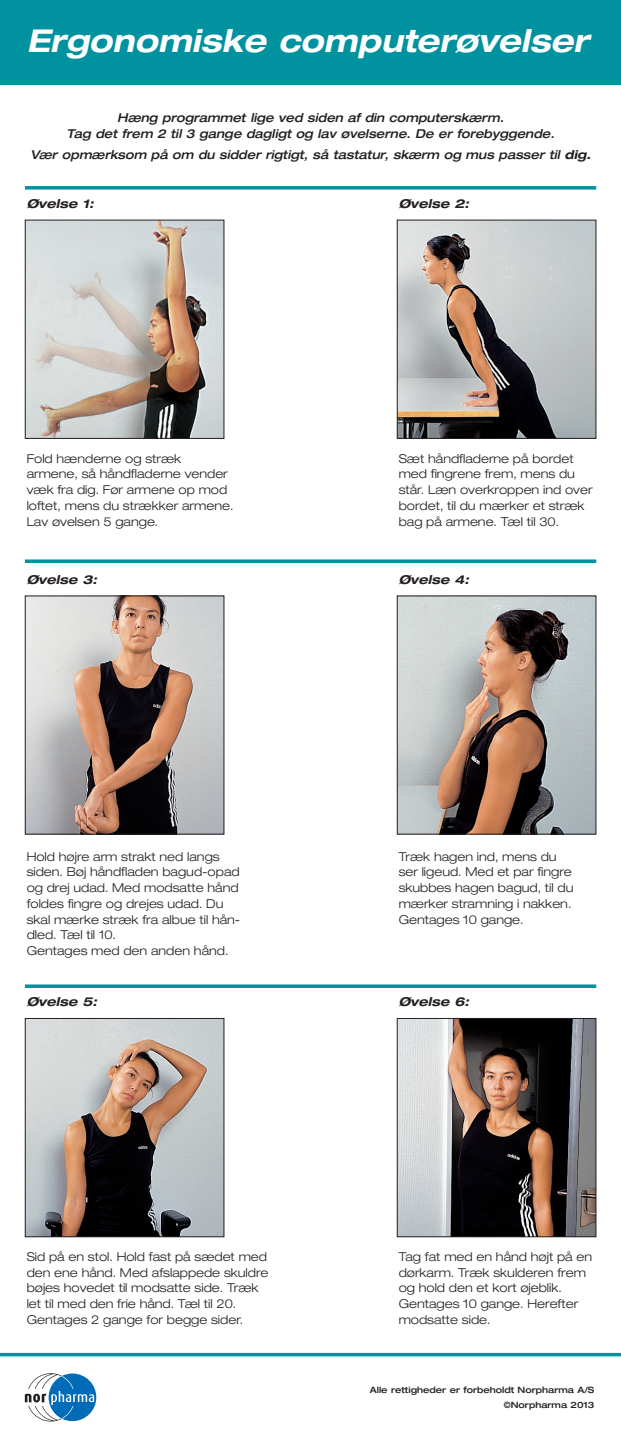
<style>
.page{position:relative;width:621px;height:1439px;background:#fff}
.page>*{position:absolute;margin:0;border:0;box-sizing:border-box;transform-origin:0 0}
.Todo_øvelse_overskri{font:italic 700 expanded 31.5px "Helvetica Neue LT Std";color:#fff;scale:.95 1}
.Todo_sort_brød_7_9{font:300 expanded 12.25px/15.8px "Helvetica Neue LT Std";color:#231f20}
.Todo_fed_7_9{font:italic 500 expanded 12.25px "Helvetica Neue LT Std";color:#231f20;scale:.96 1}
.Todo_fed_7_9-2{font:italic 700 expanded 12.25px "Helvetica Neue LT Std";color:#231f20}
.t1{font:500 expanded 8.75px "Helvetica Neue LT Std";color:#231f20}
.s1{font-weight:700}
</style>
<div class="page">
<div style="left:0;top:0;width:620px;height:84px;background:#00929e"></div>
<img style="left:27px;top:222px;width:195px;height:215px">
<div style="left:25px;top:220px;width:199px;height:219px;border:1px solid #231f20"></div>
<svg style="left:25px;top:186px;width:570px;height:4px;background:#1f9fa9"></svg>
<img style="left:398px;top:222px;width:195px;height:215px">
<div style="left:396px;top:220px;width:199px;height:219px;border:1px solid #231f20"></div>
<img style="left:27px;top:598px;width:195px;height:234px">
<div style="left:25px;top:596px;width:199px;height:238px;border:1px solid #231f20"></div>
<svg style="left:25px;top:559px;width:570px;height:4px;background:#1f9fa9"></svg>
<img style="left:398px;top:598px;width:195px;height:234px">
<div style="left:396px;top:596px;width:199px;height:238px;border:1px solid #231f20"></div>
<img style="left:27px;top:1020px;width:195px;height:215px">
<div style="left:25px;top:1018px;width:199px;height:219px;border:1px solid #231f20"></div>
<svg style="left:25px;top:984px;width:570px;height:4px;background:#1f9fa9"></svg>
<img style="left:398px;top:1020px;width:195px;height:215px">
<div style="left:396px;top:1018px;width:199px;height:219px;border:1px solid #231f20"></div>
<hr style="left:0;top:1353px;width:620px;height:3px;background:#00929e">
<svg style="left:25px;top:1373px;width:71px;height:48px"></svg>
<p class="Todo_øvelse_overskri" style="left:27px;top:21px;width:592px">Ergonomiske computerøvelser</p>
<p class="Todo_fed_7_9" style="left:117px;top:110px;width:403px">Hæng programmet lige ved siden af din computerskærm.</p>
<p class="Todo_fed_7_9" style="left:66px;top:126px;width:509px">Tag det frem 2 til 3 gange dagligt og lav øvelserne. De er forebyggende.</p>
<p class="Todo_fed_7_9" style="left:30px;top:147px;width:584px">Vær opmærksom på om du sidder rigtigt, så tastatur, skærm og mus passer til <span class="s1">dig.</span></p>
<p class="Todo_fed_7_9-2" style="left:27px;top:196px;width:68px">Øvelse 1:</p>
<p class="Todo_fed_7_9-2" style="left:398px;top:196px;width:72px">Øvelse 2:</p>
<p class="Todo_sort_brød_7_9" style="left:27px;top:450px;width:208px">Fold hænderne og stræk armene, så håndfladerne vender væk fra dig. Før armene op mod loftet, mens du strækker armene.</p>
<p class="Todo_sort_brød_7_9" style="left:27px;top:513px;width:133px">Lav øvelsen 5 gange.</p>
<p class="Todo_sort_brød_7_9" style="left:398px;top:450px;width:195px">Sæt håndfladerne på bordet med fingrene frem, mens du står. Læn overkroppen ind over bordet, til du mærker et stræk bag på armene. Tæl til 30.</p>
<p class="Todo_fed_7_9-2" style="left:27px;top:571px;width:72px">Øvelse 3:</p>
<p class="Todo_fed_7_9-2" style="left:398px;top:571px;width:72px">Øvelse 4:</p>
<p class="Todo_sort_brød_7_9" style="left:27px;top:848px;width:215px">Hold højre arm strakt ned langs siden. Bøj håndfladen bagud-opad og drej udad. Med modsatte hånd foldes fingre og drejes udad. Du skal mærke stræk fra albue til hån&shy;dled. Tæl til 10.</p>
<p class="Todo_sort_brød_7_9" style="left:27px;top:942px;width:203px">Gentages med den anden hånd.</p>
<p class="Todo_fed_7_9-2" style="left:27px;top:994px;width:72px">Øvelse 5:</p>
<p class="Todo_sort_brød_7_9" style="left:27px;top:1248px;width:243px">Sid på en stol. Hold fast på sædet med den ene hånd. Med afslappede skuldre bøjes hovedet til modsatte side. Træk let til med den frie hånd. Tæl til 20.</p>
<p class="Todo_sort_brød_7_9" style="left:27px;top:1311px;width:218px">Gentages 2 gange for begge sider.</p>
<p class="Todo_sort_brød_7_9" style="left:398px;top:848px;width:176px">Træk hagen ind, mens du ser ligeud. Med et par fingre skubbes hagen bagud, til du mærker stramning i nakken.</p>
<p class="Todo_sort_brød_7_9" style="left:398px;top:911px;width:126px">Gentages 10 gange.</p>
<p class="Todo_fed_7_9-2" style="left:398px;top:994px;width:72px">Øvelse 6:</p>
<p class="Todo_sort_brød_7_9" style="left:398px;top:1248px;width:195px">Tag fat med en hånd højt på en dørkarm. Træk skulderen frem og hold den et kort øjeblik.</p>
<p class="Todo_sort_brød_7_9" style="left:398px;top:1295px;width:181px">Gentages 10 gange. Herefter modsatte side.</p>
<p class="t1" style="left:369px;top:1384px;width:226px">Alle rettigheder er forbeholdt Norpharma A/S</p>
<p class="t1" style="left:503px;top:1399px;width:92px">©Norpharma 2013</p>
</div>
